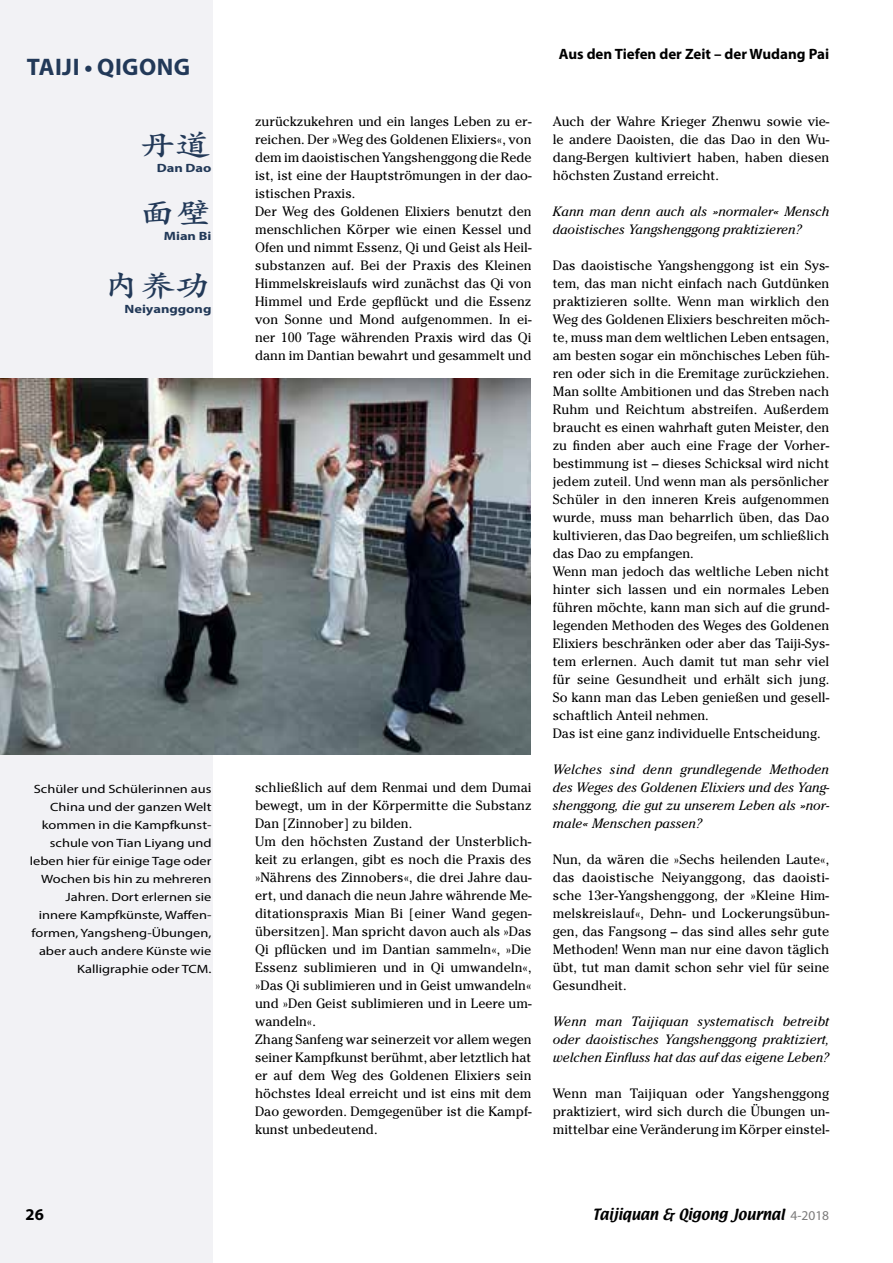
<style>
.page{position:relative;width:893px;height:1263px;background:#fff}
.page>*{position:absolute;margin:0;border:0;box-sizing:border-box;transform-origin:0 0}
.t1{font:700 30px "ST Kaiti SC";color:#223958;scale:1.2 1}
.t2{font:700 24px "Myriad Pro";letter-spacing:.02em;color:#223958}
.t3{font:700 16.5px "Myriad Pro";color:#000}
.t4{font:700 15px "Myriad Pro";color:#000}
.t5{font:13.5px/18px "Cheltenham Std";color:#000}
.t6{font:italic 13.5px/18px "Cheltenham Std";color:#000;text-align:justify}
.t7{font:13.5px "Textile";color:#000}
.t8{font:12px/18px "Myriad Pro";color:#000;text-align:right;scale:1.2 1}
.t9{font:700 12px "Myriad Pro";color:#223958;scale:1.2 1}
.s1{font-family:"Myriad";color:#7c7b7b}
</style>
<div class="page">
<div style="left:0;top:0;width:213px;height:1263px;background:#f2f2f5"></div>
<img style="left:0;top:378px;width:530px;height:377px">
<h2 class="t2" style="left:27px;top:51px;width:165px">TAIJI • QIGONG</h2>
<h1 class="t1" style="left:139px;top:122px;width:61px">丹道</h1>
<p class="t9" style="left:157px;top:160px;width:47px">Dan Dao</p>
<h1 class="t1" style="left:139px;top:190px;width:61px">面壁</h1>
<p class="t9" style="left:164px;top:228px;width:41px">Mian Bi</p>
<h1 class="t1" style="left:103px;top:263px;width:91px">内养功</h1>
<p class="t9" style="left:125px;top:301px;width:74px">Neiyanggong</p>
<p class="t8" style="left:30px;top:779px;width:153px">Schüler und Schülerinnen aus<br>China und der ganzen Welt kommen in die Kampfkunst&shy;schule von Tian Liyang und leben hier für einige Tage oder<br>Wochen bis hin zu mehreren<br>Jahren. Dort erlernen sie innere Kampfkünste, Waffen&shy;formen, Yangsheng-Übungen, aber auch andere Künste wie<br>Kalligraphie oder TCM.</p>
<p class="t4" style="left:559px;top:44px;width:272px">Aus den Tiefen der Zeit – der Wudang Pai</p>
<p class="t5" style="left:255px;top:112px;width:278px">zurückzukehren und ein langes Leben zu er&shy;reichen. Der »Weg des Goldenen Elixiers«, von dem im daoistischen Yangshenggong die Rede ist, ist eine der Hauptströmungen in der dao&shy;istischen Praxis.<br>Der Weg des Goldenen Elixiers benutzt den menschlichen Körper wie einen Kessel und Ofen und nimmt Essenz, Qi und Geist als Heil&shy;substanzen auf. Bei der Praxis des Kleinen Himmelskreislaufs wird zunächst das Qi von Himmel und Erde gepflückt und die Essenz von Sonne und Mond aufgenommen. In ei&shy;ner 100 Tage währenden Praxis wird das Qi dann im Dantian bewahrt und gesammelt und</p>
<p class="t5" style="left:255px;top:778px;width:278px">schließlich auf dem Renmai und dem Dumai bewegt, um in der Körpermitte die Substanz Dan [Zinnober] zu bilden.<br>Um den höchsten Zustand der Unsterblich&shy;keit zu erlangen, gibt es noch die Praxis des »Nährens des Zinnobers«, die drei Jahre dau&shy;ert, und danach die neun Jahre währende Me&shy;ditationspraxis Mian Bi [einer Wand gegen&shy;übersitzen]. Man spricht davon auch als »Das Qi pflücken und im Dantian sammeln«, »Die Essenz sublimieren und in Qi umwandeln«, »Das Qi sublimieren und in Geist umwandeln« und »Den Geist sublimieren und in Leere um&shy;wandeln«.<br>Zhang Sanfeng war seinerzeit vor allem wegen seiner Kampfkunst berühmt, aber letztlich hat er auf dem Weg des Goldenen Elixiers sein höchstes Ideal erreicht und ist eins mit dem Dao geworden. Demgegenüber ist die Kampf&shy;kunst unbedeutend.</p>
<p class="t5" style="left:553px;top:112px;width:278px;text-align:justify">Auch der Wahre Krieger Zhenwu sowie vie&shy;le andere Daoisten, die das Dao in den Wu&shy;dang-Bergen kultiviert haben, haben diesen höchsten Zustand erreicht.</p>
<p class="t6" style="left:553px;top:202px;width:278px">Kann man denn auch als »normaler« Mensch daoistisches Yangshenggong praktizieren?</p>
<p class="t5" style="left:553px;top:256px;width:278px">Das daoistische Yangshenggong ist ein Sys&shy;tem, das man nicht einfach nach Gutdünken praktizieren sollte. Wenn man wirklich den Weg des Goldenen Elixiers beschreiten möch&shy;te, muss man dem weltlichen Leben entsagen, am besten sogar ein mönchisches Leben füh&shy;ren oder sich in die Eremitage zurückziehen.<br>Man sollte Ambitionen und das Streben nach Ruhm und Reichtum abstreifen. Außerdem braucht es einen wahrhaft guten Meister, den zu finden aber auch eine Frage der Vorher&shy;bestimmung ist – dieses Schicksal wird nicht jedem zuteil. Und wenn man als persönlicher Schüler in den inneren Kreis aufgenommen wurde, muss man beharrlich üben, das Dao kultivieren, das Dao begreifen, um schließlich das Dao zu empfangen.<br>Wenn man jedoch das weltliche Leben nicht hinter sich lassen und ein normales Leben führen möchte, kann man sich auf die grund&shy;legenden Methoden des Weges des Goldenen Elixiers beschränken oder aber das Taiji-Sys&shy;tem erlernen. Auch damit tut man sehr viel für seine Gesundheit und erhält sich jung.<br>So kann man das Leben genießen und gesell&shy;schaftlich Anteil nehmen.<br>Das ist eine ganz individuelle Entscheidung.</p>
<p class="t6" style="left:553px;top:760px;width:278px">Welches sind denn grundlegende Methoden des Weges des Goldenen Elixiers und des Yang&shy;shenggong, die gut zu unserem Leben als »nor&shy;male« Menschen passen?</p>
<p class="t5" style="left:553px;top:850px;width:278px;text-align:justify">Nun, da wären die »Sechs heilenden Laute«, das daoistische Neiyanggong, das daoisti&shy;sche 13er-Yangshenggong, der »Kleine Him&shy;melskreislauf«, Dehn- und Lockerungsübun&shy;gen, das Fangsong – das sind alles sehr gute Methoden! Wenn man nur eine davon täglich übt, tut man damit schon sehr viel für seine Gesundheit.</p>
<p class="t6" style="left:553px;top:1012px;width:278px">Wenn man Taijiquan systematisch betreibt oder daoistisches Yangshenggong praktiziert, welchen Einfluss hat das auf das eigene Leben?</p>
<p class="t5" style="left:553px;top:1084px;width:278px;text-align:justify">Wenn man Taijiquan oder Yangshenggong praktiziert, wird sich durch die Übungen un&shy;mittelbar eine Veränderung im Körper einstel-</p>
<p class="t3" style="left:26px;top:1204px;width:20px">26</p>
<p class="t7" style="left:593px;top:1206px;width:238px">Taijiquan &amp; Qigong Journal <span class="s1">4-2018</span></p>
</div>
